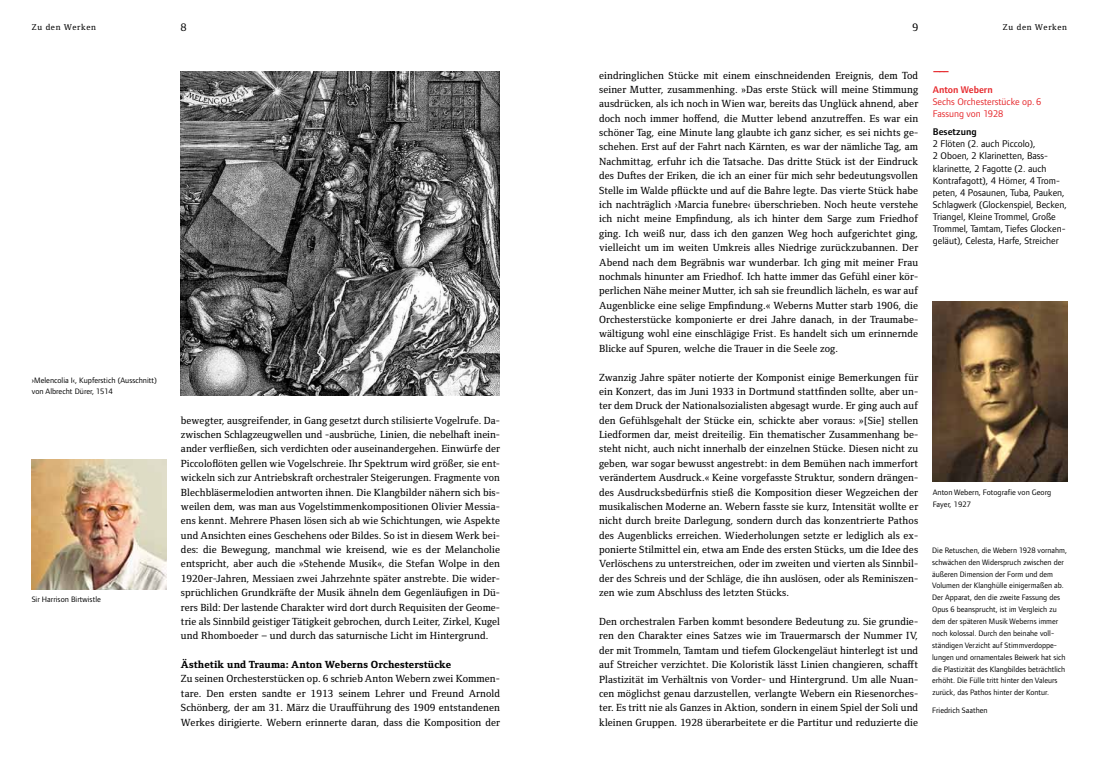
<style>
.page{position:relative;width:1099px;height:762px;background:#fff}
.page>*{position:absolute;margin:0;border:0;box-sizing:border-box;transform-origin:0 0}
.t1{font:500 11.25px "Foundry Form Serif";color:#000}
.t2{font:500 10.62px/14.4px "Foundry Form Serif OT2";letter-spacing:.01em;color:#000;text-align:justify}
.t3{font:800 10.62px "Foundry Form Serif OT2";letter-spacing:.01em;color:#000}
.t4{font:700 10.62px "Apercu Pro";color:#e6272b}
.t5{font:10px/12.1px "Foundry Form Sans OT2";color:#000}
.t6{font:10px/12.1px "Foundry Form Sans OT2";color:#e6272b}
.t7{font:600 10px "Foundry Form Sans OT2";color:#e6272b}
.t8{font:600 10px "Foundry Form Sans OT2";color:#000}
.t9{font:500 8.75px "Foundry Form Serif OT2";letter-spacing:.075em;color:#000}
.t10{font:8.12px/11.9px "Foundry Form Sans OT2";color:#000}
</style>
<div class="page">
<img style="left:31px;top:460px;width:135px;height:129px">
<img style="left:932px;top:302px;width:135px;height:179px">
<img style="left:181px;top:72px;width:319px;height:323px">
<p class="t9" style="left:32px;top:21px;width:66px">Zu den Werken</p>
<p class="t1" style="left:912px;top:21px;width:7px">9</p>
<p class="t9" style="left:1002px;top:21px;width:66px">Zu den Werken</p>
<p class="t1" style="left:181px;top:21px;width:7px">8</p>
<p class="t10" style="left:32px;top:373px;width:127px">›Melencolia I‹, Kupferstich (Ausschnitt) von Albrecht Dürer, 1514</p>
<p class="t10" style="left:32px;top:593px;width:71px">Sir Harrison Birtwistle</p>
<p class="t2" style="left:181px;top:412px;width:320px">bewegter, ausgreifender, in Gang gesetzt durch stilisierte Vogelrufe. Da&shy;zwischen Schlagzeugwellen und -ausbrüche, Linien, die nebelhaft inein&shy;ander verfließen, sich verdichten oder auseinandergehen. Einwürfe der Piccoloflöten gellen wie Vogelschreie. Ihr Spektrum wird größer, sie ent&shy;wickeln sich zur Antriebskraft orchestraler Steigerungen. Fragmente von Blechbläsermelodien antworten ihnen. Die Klangbilder nähern sich bis&shy;weilen dem, was man aus Vogelstimmenkompositionen Olivier Messia&shy;ens kennt. Mehrere Phasen lösen sich ab wie Schichtungen, wie Aspekte und Ansichten eines Geschehens oder Bildes. So ist in diesem Werk bei&shy;des: die Bewegung, manchmal wie kreisend, wie es der Melancholie entspricht, aber auch die »Stehende Musik«, die Stefan Wolpe in den 1920er-Jahren, Messiaen zwei Jahrzehnte später anstrebte. Die wider&shy;sprüchlichen Grundkräfte der Musik ähneln dem Gegenläufigen in Dü&shy;rers Bild: Der lastende Charakter wird dort durch Requisiten der Geome&shy;trie als Sinnbild geistiger Tätigkeit gebrochen, durch Leiter, Zirkel, Kugel und Rhomboeder – und durch das saturnische Licht im Hintergrund.</p>
<p class="t3" style="left:181px;top:657px;width:272px">Ästhetik und Trauma: Anton Weberns Orchesterstücke</p>
<p class="t2" style="left:181px;top:671px;width:320px">Zu seinen Orchesterstücken op. 6 schrieb Anton Webern zwei Kommen&shy;tare. Den ersten sandte er 1913 seinem Lehrer und Freund Arnold Schönberg, der am 31. März die Uraufführung des 1909 entstandenen Werkes dirigierte. Webern erinnerte daran, dass die Komposition der</p>
<p class="t2" style="left:599px;top:67px;width:320px">eindringlichen Stücke mit einem einschneidenden Ereignis, dem Tod seiner Mutter, zusammenhing. »Das erste Stück will meine Stimmung ausdrücken, als ich noch in Wien war, bereits das Unglück ahnend, aber doch noch immer hoffend, die Mutter lebend anzutreffen. Es war ein schöner Tag, eine Minute lang glaubte ich ganz sicher, es sei nichts ge&shy;schehen. Erst auf der Fahrt nach Kärnten, es war der nämliche Tag, am Nachmittag, erfuhr ich die Tatsache. Das dritte Stück ist der Eindruck des Duftes der Eriken, die ich an einer für mich sehr bedeutungsvollen Stelle im Walde pflückte und auf die Bahre legte. Das vierte Stück habe ich nachträglich ›Marcia funebre‹ überschrieben. Noch heute verstehe ich nicht meine Empfindung, als ich hinter dem Sarge zum Friedhof ging. Ich weiß nur, dass ich den ganzen Weg hoch aufgerichtet ging, vielleicht um im weiten Umkreis alles Niedrige zurückzubannen. Der Abend nach dem Begräbnis war wunderbar. Ich ging mit meiner Frau nochmals hinunter am Friedhof. Ich hatte immer das Gefühl einer kör&shy;perlichen Nähe meiner Mutter, ich sah sie freundlich lächeln, es war auf Augenblicke eine selige Empfindung.« Weberns Mutter starb 1906, die Orchesterstücke komponierte er drei Jahre danach, in der Traumabe&shy;wältigung wohl eine einschlägige Frist. Es handelt sich um erinnernde Blicke auf Spuren, welche die Trauer in die Seele zog.</p>
<p class="t2" style="left:599px;top:369px;width:320px">Zwanzig Jahre später notierte der Komponist einige Bemerkungen für ein Konzert, das im Juni 1933 in Dortmund stattfinden sollte, aber un&shy;ter dem Druck der Nationalsozialisten abgesagt wurde. Er ging auch auf den Gefühlsgehalt der Stücke ein, schickte aber voraus: »[Sie] stellen Liedformen dar, meist dreiteilig. Ein thematischer Zusammenhang be&shy;steht nicht, auch nicht innerhalb der einzelnen Stücke. Diesen nicht zu geben, war sogar bewusst angestrebt: in dem Bemühen nach immerfort verändertem Ausdruck.« Keine vorgefasste Struktur, sondern drängen&shy;des Ausdrucksbedürfnis stieß die Komposition dieser Wegzeichen der musikalischen Moderne an. Webern fasste sie kurz, Intensität wollte er nicht durch breite Darlegung, sondern durch das konzentrierte Pathos des Augenblicks erreichen. Wiederholungen setzte er lediglich als ex&shy;ponierte Stilmittel ein, etwa am Ende des ersten Stücks, um die Idee des Verlöschens zu unterstreichen, oder im zweiten und vierten als Sinnbil&shy;der des Schreis und der Schläge, die ihn auslösen, oder als Reminiszen&shy;zen wie zum Abschluss des letzten Stücks.</p>
<p class="t2" style="left:599px;top:614px;width:320px">Den orchestralen Farben kommt besondere Bedeutung zu. Sie grundie&shy;ren den Charakter eines Satzes wie im Trauermarsch der Nummer IV, der mit Trommeln, Tamtam und tiefem Glockengeläut hinterlegt ist und auf Streicher verzichtet. Die Koloristik lässt Linien changieren, schafft Plastizität im Verhältnis von Vorder- und Hintergrund. Um alle Nuan&shy;cen möglichst genau darzustellen, verlangte Webern ein Riesenorches&shy;ter. Es tritt nie als Ganzes in Aktion, sondern in einem Spiel der Soli und kleinen Gruppen. 1928 überarbeitete er die Partitur und reduzierte die</p>
<p class="t4" style="left:932px;top:64px;width:18px">—––</p>
<p class="t7" style="left:932px;top:82px;width:61px">Anton Webern</p>
<p class="t6" style="left:932px;top:95px;width:110px">Sechs Orchesterstücke op. 6<br>Fassung von 1928</p>
<p class="t8" style="left:932px;top:124px;width:45px">Besetzung</p>
<p class="t5" style="left:932px;top:137px;width:135px">2 Flöten (2. auch Piccolo),<br>2 Oboen, 2 Klarinetten, Bass&shy;klarinette, 2 Fagotte (2. auch<br>Kontrafagott), 4 Hörner, 4 Trom&shy;peten, 4 Posaunen, Tuba, Pauken,<br>Schlagwerk (Glockenspiel, Becken,<br>Triangel, Kleine Trommel, Große<br>Trommel, Tamtam, Tiefes Glocken&shy;geläut), Celesta, Harfe, Streicher</p>
<p class="t10" style="left:932px;top:486px;width:120px">Anton Webern, Fotografie von Georg<br>Fayer, 1927</p>
<p class="t10" style="left:932px;top:543px;width:136px">Die Retuschen, die Webern 1928 vornahm, schwächen den Widerspruch zwischen der äußeren Dimension der Form und dem Volumen der Klanghülle einigermaßen ab.<br>Der Apparat, den die zweite Fassung des Opus 6 beansprucht, ist im Vergleich zu dem der späteren Musik Weberns immer noch kolossal. Durch den beinahe voll&shy;ständigen Verzicht auf Stimmverdoppe&shy;lungen und ornamentales Beiwerk hat sich die Plastizität des Klangbildes beträchtlich erhöht. Die Fülle tritt hinter den Valeurs zurück, das Pathos hinter der Kontur.</p>
<p class="t10" style="left:932px;top:704px;width:57px">Friedrich Saathen</p>
</div>
